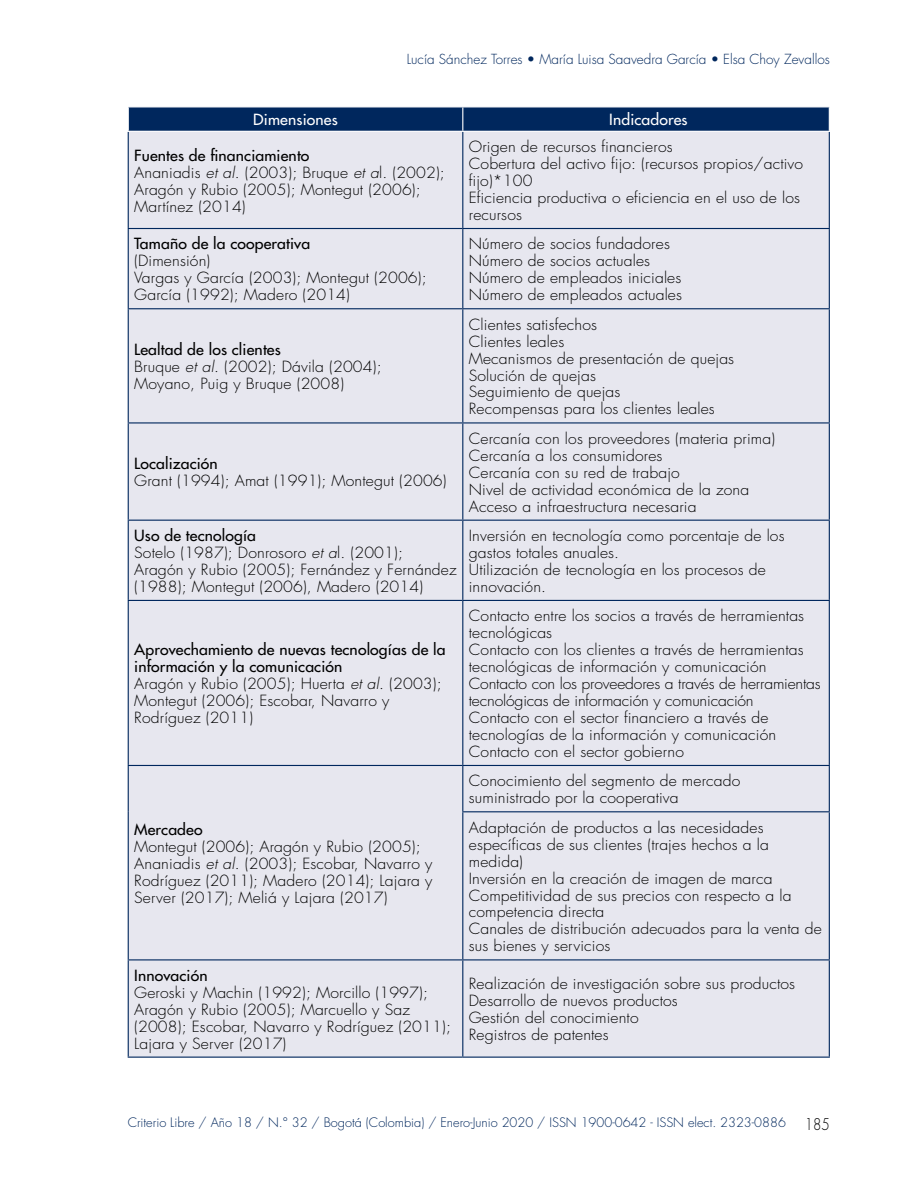
<style>
.page{position:relative;width:915px;height:1191px;background:#fff}
.page>*{position:absolute;margin:0;border:0;box-sizing:border-box;transform-origin:0 0}
._6-texto_cuadros{font:300 15px/17px "Futura Std";letter-spacing:.01em;color:#000;scale:1.05 1}
._6-texto_cuadros-2{font:500 15px/17px "Futura Std";letter-spacing:.01em;color:#000;scale:1.05 1}
._6-texto_cuadros-3{font:300 15px/17px "Futura Std";letter-spacing:-.01em;color:#000;scale:1.05 1}
._6-graficos_cuadros{font:500 15px "Futura Std";letter-spacing:.01em;color:#fff;scale:1.05 1}
.t1{font:300 13.5px "Futura Std";color:#00275d}
.t2{font:300 12.75px "Futura Std";color:#00275d}
.s1{font-style:italic}
.s2{font-size:15.75px;color:#000}
</style>
<div class="page">
<div style="left:129px;top:132px;width:699px;height:924px;background:#e7e7ef"></div>
<hr style="left:128px;top:132px;width:1px;height:96px;background:#00275d">
<hr style="left:462px;top:132px;width:1px;height:96px;background:#00275d">
<hr style="left:828px;top:132px;width:1px;height:96px;background:#00275d">
<hr style="left:128px;top:228px;width:334px;height:1px;background:#00275d">
<hr style="left:128px;top:229px;width:1px;height:79px;background:#00275d">
<hr style="left:462px;top:228px;width:367px;height:1px;background:#00275d">
<hr style="left:462px;top:229px;width:1px;height:79px;background:#00275d">
<hr style="left:828px;top:229px;width:1px;height:79px;background:#00275d">
<hr style="left:128px;top:308px;width:334px;height:1px;background:#00275d">
<hr style="left:128px;top:309px;width:1px;height:113px;background:#00275d">
<hr style="left:462px;top:308px;width:367px;height:1px;background:#00275d">
<hr style="left:462px;top:309px;width:1px;height:113px;background:#00275d">
<hr style="left:828px;top:309px;width:1px;height:113px;background:#00275d">
<hr style="left:128px;top:422px;width:334px;height:1px;background:#00275d">
<hr style="left:128px;top:423px;width:1px;height:96px;background:#00275d">
<hr style="left:462px;top:422px;width:367px;height:1px;background:#00275d">
<hr style="left:462px;top:423px;width:1px;height:96px;background:#00275d">
<hr style="left:828px;top:423px;width:1px;height:96px;background:#00275d">
<hr style="left:128px;top:519px;width:334px;height:2px;background:#00275d">
<hr style="left:128px;top:521px;width:1px;height:79px;background:#00275d">
<hr style="left:462px;top:519px;width:367px;height:2px;background:#00275d">
<hr style="left:462px;top:521px;width:1px;height:79px;background:#00275d">
<hr style="left:828px;top:521px;width:1px;height:79px;background:#00275d">
<hr style="left:128px;top:600px;width:334px;height:1px;background:#00275d">
<hr style="left:128px;top:601px;width:1px;height:164px;background:#00275d">
<hr style="left:462px;top:600px;width:367px;height:1px;background:#00275d">
<hr style="left:462px;top:601px;width:1px;height:164px;background:#00275d">
<hr style="left:828px;top:601px;width:1px;height:164px;background:#00275d">
<hr style="left:128px;top:765px;width:334px;height:1px;background:#00275d">
<hr style="left:128px;top:766px;width:1px;height:46px;background:#00275d">
<hr style="left:128px;top:812px;width:1px;height:147px;background:#00275d">
<hr style="left:462px;top:765px;width:367px;height:1px;background:#00275d">
<hr style="left:462px;top:766px;width:1px;height:45px;background:#00275d">
<hr style="left:828px;top:766px;width:1px;height:45px;background:#00275d">
<hr style="left:462px;top:811px;width:367px;height:1px;background:#00275d">
<hr style="left:462px;top:812px;width:1px;height:147px;background:#00275d">
<hr style="left:828px;top:812px;width:1px;height:147px;background:#00275d">
<hr style="left:128px;top:959px;width:334px;height:1px;background:#00275d">
<hr style="left:128px;top:960px;width:1px;height:96px;background:#00275d">
<hr style="left:462px;top:959px;width:367px;height:1px;background:#00275d">
<hr style="left:462px;top:960px;width:1px;height:96px;background:#00275d">
<hr style="left:828px;top:960px;width:1px;height:96px;background:#00275d">
<hr style="left:128px;top:1056px;width:334px;height:1px;background:#00275d">
<hr style="left:462px;top:1056px;width:367px;height:1px;background:#00275d">
<svg style="left:128px;top:107px;width:701px;height:24px;background:#082e62"></svg>
<p class="t1" style="left:406px;top:51px;width:424px">Lucía Sánchez Torres • María Luisa Saavedra García • Elsa Choy Zevallos</p>
<p class="_6-graficos_cuadros" style="left:253px;top:110px;width:82px">Dimensiones</p>
<p class="_6-graficos_cuadros" style="left:609px;top:110px;width:76px">Indicadores</p>
<p class="_6-texto_cuadros-2" style="left:134px;top:147px;width:168px">Fuentes de financiamiento</p>
<p class="_6-texto_cuadros" style="left:134px;top:164px;width:297px">Ananiadis <span class="s1">et al</span>. (2003); Bruque <span class="s1">et a</span>l. (2002);<br>Aragón y Rubio (2005); Montegut (2006);<br>Martínez (2014)</p>
<p class="_6-texto_cuadros" style="left:468px;top:139px;width:195px">Origen de recursos financieros</p>
<p class="_6-texto_cuadros" style="left:468px;top:156px;width:320px">Cobertura del activo fijo: (recursos propios/activo fijo)*100</p>
<p class="_6-texto_cuadros" style="left:468px;top:189px;width:317px">Eficiencia productiva o eficiencia en el uso de los recursos</p>
<p class="_6-texto_cuadros-2" style="left:134px;top:235px;width:169px">Tamaño de la cooperativa</p>
<p class="_6-texto_cuadros" style="left:134px;top:253px;width:74px">(Dimensión)</p>
<p class="_6-texto_cuadros" style="left:134px;top:270px;width:280px">Vargas y García (2003); Montegut (2006);<br>García (1992); Madero (2014)</p>
<p class="_6-texto_cuadros-2" style="left:134px;top:341px;width:141px">Lealtad de los clientes</p>
<p class="_6-texto_cuadros" style="left:134px;top:358px;width:237px">Bruque <span class="s1">et al</span>. (2002); Dávila (2004);</p>
<p class="_6-texto_cuadros" style="left:134px;top:375px;width:201px">Moyano, Puig y Bruque (2008)</p>
<p class="_6-texto_cuadros-2" style="left:134px;top:455px;width:81px">Localización</p>
<p class="_6-texto_cuadros" style="left:134px;top:473px;width:299px">Grant (1994); Amat (1991); Montegut (2006)</p>
<p class="_6-texto_cuadros-2" style="left:134px;top:527px;width:117px">Uso de tecnología</p>
<p class="_6-texto_cuadros" style="left:134px;top:544px;width:308px">Sotelo (1987); Donrosoro <span class="s1">et a</span>l. (2001);<br>Aragón y Rubio (2005); Fernández y Fernández (1988); Montegut (2006), Madero (2014)</p>
<p class="_6-texto_cuadros-2" style="left:134px;top:641px;width:298px">Aprovechamiento de nuevas tecnologías de la información y la comunicación</p>
<p class="_6-texto_cuadros" style="left:134px;top:675px;width:294px">Aragón y Rubio (2005); Huerta <span class="s1">et al</span>. (2003);<br>Montegut (2006); Escobar, Navarro y<br>Rodríguez (2011)</p>
<p class="_6-texto_cuadros-2" style="left:134px;top:821px;width:67px">Mercadeo</p>
<p class="_6-texto_cuadros" style="left:134px;top:838px;width:285px">Montegut (2006); Aragón y Rubio (2005); Ananiadis <span class="s1">et al</span>. (2003); Escobar, Navarro y Rodríguez (2011); Madero (2014); Lajara y Server (2017); Meliá y Lajara (2017)</p>
<p class="_6-texto_cuadros-2" style="left:134px;top:967px;width:71px">Innovación</p>
<p class="_6-texto_cuadros" style="left:134px;top:984px;width:303px">Geroski y Machin (1992); Morcillo (1997); Aragón y Rubio (2005); Marcuello y Saz (2008); Escobar, Navarro y Rodríguez (2011); Lajara y Server (2017)</p>
<p class="_6-texto_cuadros" style="left:468px;top:236px;width:193px">Número de socios fundadores</p>
<p class="_6-texto_cuadros" style="left:468px;top:253px;width:174px">Número de socios actuales</p>
<p class="_6-texto_cuadros" style="left:468px;top:270px;width:204px">Número de empleados iniciales</p>
<p class="_6-texto_cuadros" style="left:468px;top:287px;width:204px">Número de empleados actuales</p>
<p class="_6-texto_cuadros" style="left:468px;top:316px;width:124px">Clientes satisfechos</p>
<p class="_6-texto_cuadros" style="left:468px;top:333px;width:92px">Clientes leales</p>
<p class="_6-texto_cuadros" style="left:468px;top:350px;width:254px">Mecanismos de presentación de quejas</p>
<p class="_6-texto_cuadros" style="left:468px;top:367px;width:122px">Solución de quejas</p>
<p class="_6-texto_cuadros" style="left:468px;top:384px;width:146px">Seguimiento de quejas</p>
<p class="_6-texto_cuadros" style="left:468px;top:401px;width:236px">Recompensas para los clientes leales</p>
<p class="_6-texto_cuadros" style="left:468px;top:430px;width:293px">Cercanía con los proveedores (materia prima)</p>
<p class="_6-texto_cuadros" style="left:468px;top:447px;width:186px">Cercanía a los consumidores</p>
<p class="_6-texto_cuadros" style="left:468px;top:464px;width:202px">Cercanía con su red de trabajo</p>
<p class="_6-texto_cuadros" style="left:468px;top:481px;width:268px">Nivel de actividad económica de la zona</p>
<p class="_6-texto_cuadros" style="left:468px;top:498px;width:218px">Acceso a infraestructura necesaria</p>
<p class="_6-texto_cuadros" style="left:468px;top:527px;width:302px">Inversión en tecnología como porcentaje de los gastos totales anuales.</p>
<p class="_6-texto_cuadros" style="left:468px;top:561px;width:284px">Utilización de tecnología en los procesos de innovación.</p>
<p class="_6-texto_cuadros" style="left:468px;top:608px;width:321px">Contacto entre los socios a través de herramientas tecnológicas</p>
<p class="_6-texto_cuadros" style="left:468px;top:641px;width:320px">Contacto con los clientes a través de herramientas tecnológicas de información y comunicación</p>
<p class="_6-texto_cuadros-3" style="left:468px;top:675px;width:336px">Contacto con los proveedores a través de herramientas tecnológicas de información y comunicación</p>
<p class="_6-texto_cuadros" style="left:468px;top:709px;width:294px">Contacto con el sector financiero a través de tecnologías de la información y comunicación</p>
<p class="_6-texto_cuadros" style="left:468px;top:743px;width:206px">Contacto con el sector gobierno</p>
<p class="_6-texto_cuadros" style="left:468px;top:773px;width:260px">Conocimiento del segmento de mercado suministrado por la cooperativa</p>
<p class="_6-texto_cuadros" style="left:468px;top:819px;width:287px">Adaptación de productos a las necesidades específicas de sus clientes (trajes hechos a la medida)</p>
<p class="_6-texto_cuadros" style="left:468px;top:870px;width:291px">Inversión en la creación de imagen de marca</p>
<p class="_6-texto_cuadros" style="left:468px;top:887px;width:309px">Competitividad de sus precios con respecto a la competencia directa</p>
<p class="_6-texto_cuadros" style="left:468px;top:921px;width:337px">Canales de distribución adecuados para la venta de sus bienes y servicios</p>
<p class="_6-texto_cuadros" style="left:468px;top:975px;width:312px">Realización de investigación sobre sus productos</p>
<p class="_6-texto_cuadros" style="left:468px;top:992px;width:200px">Desarrollo de nuevos productos</p>
<p class="_6-texto_cuadros" style="left:468px;top:1009px;width:163px">Gestión del conocimiento</p>
<p class="_6-texto_cuadros" style="left:468px;top:1026px;width:135px">Registros de patentes</p>
<p class="t2" style="left:128px;top:1114px;width:703px">Criterio Libre / Año 18 / N.° 32 / Bogotá (Colombia) / Enero-Junio 2020 / ISSN 1900-0642 - ISSN elect. 2323-0886 <span class="s2">185</span></p>
</div>
